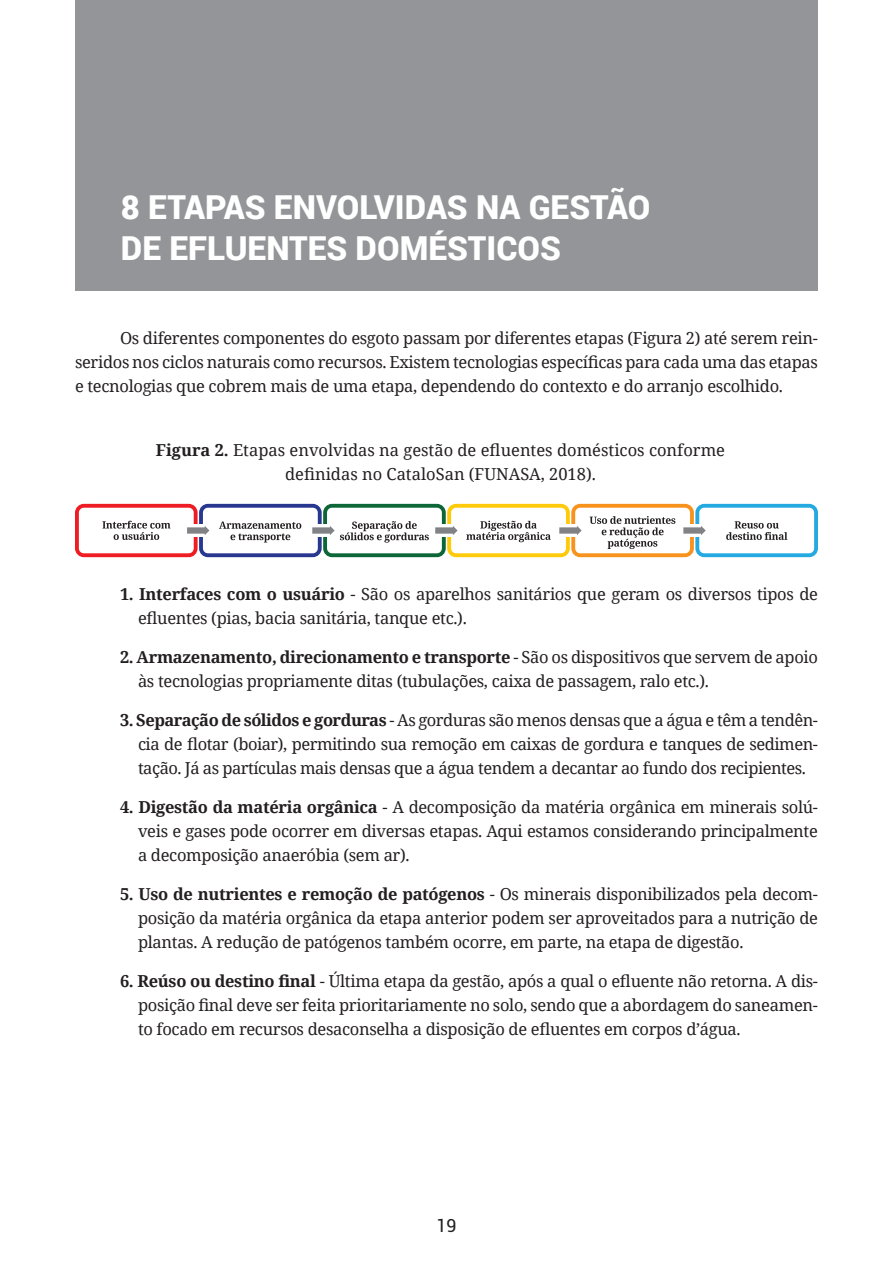
<style>
.page{position:relative;width:893px;height:1263px;background:#fff}
.page>*{position:absolute;margin:0;border:0;box-sizing:border-box;transform-origin:0 0}
.t1{font:900 33px/41.7px "Roboto";color:#fff}
.t2{font:18px "Roboto";color:#231f20}
.t3{font:16.5px/24px "Noto Serif";letter-spacing:-.02em;color:#231f20;text-align:justify}
.t4{font:16.5px/24px "Noto Serif";color:#231f20;text-align:center}
.s1{font-weight:700}
</style>
<div class="page">
<div style="left:75px;top:0;width:743px;height:290px;background:#939598"></div>
<svg style="left:75px;top:504px;width:743px;height:53px"></svg>
<h1 class="t1" style="left:121px;top:185px;width:531px">8 ETAPAS ENVOLVIDAS NA GESTÃO<br>DE EFLUENTES DOMÉSTICOS</h1>
<p class="t3" style="left:75px;top:326px;width:744px;text-indent:45px">Os diferentes componentes do esgoto passam por diferentes etapas (Figura 2) até serem rein&shy;seridos nos ciclos naturais como recursos. Existem tecnologias específicas para cada uma das etapas e tecnologias que cobrem mais de uma etapa, dependendo do contexto e do arranjo escolhido.</p>
<p class="t4" style="left:156px;top:437px;width:571px"><span class="s1">Figura 2.</span> Etapas envolvidas na gestão de efluentes domésticos conforme definidas no CataloSan (FUNASA, 2018).</p>
<p class="t3" style="left:138px;top:581px;width:681px;text-indent:-18px"><span class="s1">1. Interfaces com o usuário</span> - São os aparelhos sanitários que geram os diversos tipos de efluentes (pias, bacia sanitária, tanque etc.).</p>
<p class="t3" style="left:138px;top:644px;width:681px;text-indent:-18px"><span class="s1">2. Armazenamento, direcionamento e transporte</span> - São os dispositivos que servem de apoio às tecnologias propriamente ditas (tubulações, caixa de passagem, ralo etc.).</p>
<p class="t3" style="left:138px;top:707px;width:681px;text-indent:-18px"><span class="s1">3. Separação de sólidos e gorduras</span> - As gorduras são menos densas que a água e têm a tendên&shy;cia de flotar (boiar), permitindo sua remoção em caixas de gordura e tanques de sedimen&shy;tação. Já as partículas mais densas que a água tendem a decantar ao fundo dos recipientes.</p>
<p class="t3" style="left:138px;top:794px;width:682px;text-indent:-18px"><span class="s1">4. Digestão da matéria orgânica</span> - A decomposição da matéria orgânica em minerais solú&shy;veis e gases pode ocorrer em diversas etapas. Aqui estamos considerando principalmente a decomposição anaeróbia (sem ar).</p>
<p class="t3" style="left:138px;top:881px;width:681px;text-indent:-18px"><span class="s1">5. Uso de nutrientes e remoção de patógenos</span> - Os minerais disponibilizados pela decom&shy;posição da matéria orgânica da etapa anterior podem ser aproveitados para a nutrição de plantas. A redução de patógenos também ocorre, em parte, na etapa de digestão.</p>
<p class="t3" style="left:138px;top:968px;width:681px;text-indent:-18px"><span class="s1">6. Reúso ou destino final</span> - Última etapa da gestão, após a qual o efluente não retorna. A dis&shy;posição final deve ser feita prioritariamente no solo, sendo que a abordagem do saneamen&shy;to focado em recursos desaconselha a disposição de efluentes em corpos d’água.</p>
<p class="t2" style="left:436px;top:1213px;width:22px">19</p>
</div>
